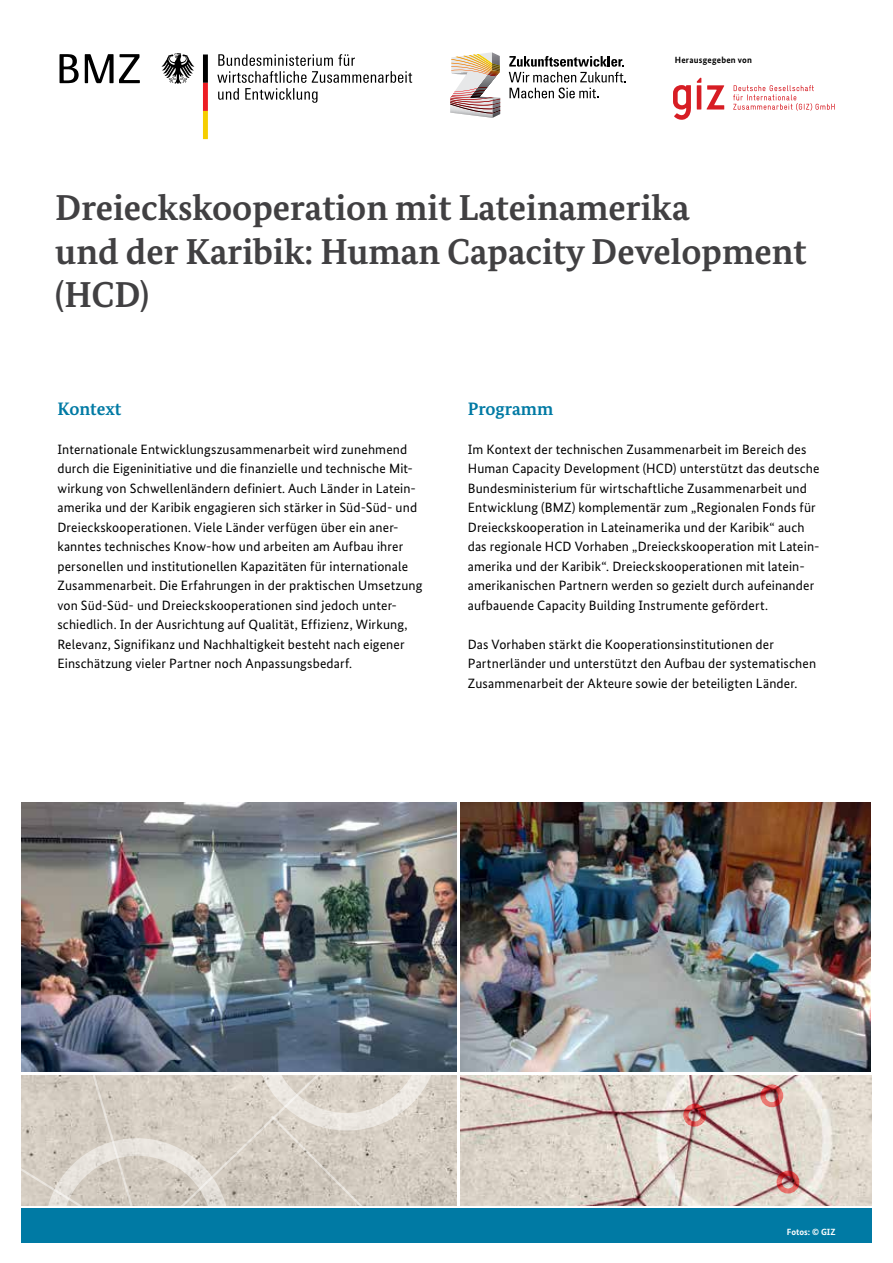
<style>
.page{position:relative;width:893px;height:1263px;background:#fff}
.page>*{position:absolute;margin:0;border:0;box-sizing:border-box;transform-origin:0 0}
.t1{font:700 36px/43.5px "Bundes Serif";color:#414042}
.t2{font:700 18px "Bundes Serif";color:#007aa4}
.t3{font:13.5px/19.5px "Bundes Sans";letter-spacing:.01em;color:#000}
.t4{font:700 9px "Bundes Sans";letter-spacing:.025em;color:#000}
.t5{font:700 9px "Bundes Sans";color:#fff}
</style>
<div class="page">
<img style="left:461px;top:802px;width:410px;height:269px">
<img style="left:461px;top:1076px;width:411px;height:129px">
<img style="left:358px;top:1076px;width:98px;height:129px">
<svg style="left:763px;top:1087px;width:18px;height:18px"></svg>
<div style="left:760px;top:1084px;width:23px;height:23px;border:5px solid #d71d24;border-radius:50%"></div>
<svg style="left:686px;top:1106px;width:18px;height:18px"></svg>
<div style="left:683px;top:1104px;width:23px;height:22px;border:5px solid #d71d24;border-radius:50%"></div>
<svg style="left:779px;top:1173px;width:18px;height:18px"></svg>
<div style="left:776px;top:1171px;width:23px;height:22px;border:5px solid #d71d24;border-radius:50%"></div>
<svg style="left:21px;top:1071px;width:337px;height:172px;background:#d5cfc6"></svg>
<svg style="left:269px;top:1113px;width:139px;height:130px;background:#d3ccc3"></svg>
<svg style="left:39px;top:1071px;width:139px;height:172px;background:#d4cec4"></svg>
<img style="left:21px;top:802px;width:436px;height:269px">
<div style="left:21px;top:1208px;width:851px;height:34px;background:#007aa4"></div>
<svg style="left:673px;top:85px;width:18px;height:35px"></svg>
<svg style="left:707px;top:85px;width:17px;height:25px"></svg>
<svg style="left:697px;top:78px;width:4px;height:32px"></svg>
<svg style="left:733px;top:85px;width:102px;height:26px"></svg>
<svg style="left:509px;top:56px;width:117px;height:42px"></svg>
<img style="left:450px;top:52px;width:51px;height:66px">
<svg style="left:161px;top:53px;width:33px;height:31px"></svg>
<svg style="left:203px;top:54px;width:5px;height:85px"></svg>
<svg style="left:217px;top:54px;width:195px;height:49px"></svg>
<svg style="left:60px;top:54px;width:19px;height:29px"></svg>
<svg style="left:85px;top:54px;width:55px;height:29px"></svg>
<p class="t4" style="left:675px;top:54px;width:79px">Herausgegeben von</p>
<h1 class="t1" style="left:55px;top:186px;width:753px">Dreieckskooperation mit Lateinamerika<br>und der Karibik: Human Capacity Development (HCD)</h1>
<h2 class="t2" style="left:57px;top:398px;width:65px">Kontext</h2>
<p class="t3" style="left:57px;top:439px;width:367px">Internationale Entwicklungszusammenarbeit wird zunehmend durch die Eigeninitiative und die finanzielle und technische Mit&shy;wirkung von Schwellenländern definiert. Auch Länder in Latein&shy;amerika und der Karibik engagieren sich stärker in Süd-Süd- und Dreieckskooperationen. Viele Länder verfügen über ein aner&shy;kanntes technisches Know-how und arbeiten am Aufbau ihrer personellen und institutionellen Kapazitäten für internationale Zusammenarbeit. Die Erfahrungen in der praktischen Umsetzung von Süd-Süd- und Dreieckskooperationen sind jedoch unter&shy;schiedlich. In der Ausrichtung auf Qualität, Effizienz, Wirkung, Relevanz, Signifikanz und Nachhaltigkeit besteht nach eigener Einschätzung vieler Partner noch Anpassungsbedarf.</p>
<h2 class="t2" style="left:468px;top:398px;width:87px">Programm</h2>
<p class="t3" style="left:468px;top:439px;width:353px">Im Kontext der technischen Zusammenarbeit im Bereich des Human Capacity Development (HCD) unterstützt das deutsche Bundesministerium für wirtschaftliche Zusammenarbeit und Entwicklung (BMZ) komplementär zum „Regionalen Fonds für Dreieckskooperation in Lateinamerika und der Karibik“ auch das regionale HCD Vorhaben „Dreieckskooperation mit Latein&shy;amerika und der Karibik“. Dreieckskooperationen mit latein&shy;amerikanischen Partnern werden so gezielt durch aufeinander aufbauende Capacity Building Instrumente gefördert.</p>
<p class="t3" style="left:468px;top:634px;width:350px">Das Vorhaben stärkt die Kooperationsinstitutionen der<br>Partnerländer und unterstützt den Aufbau der systematischen<br>Zusammenarbeit der Akteure sowie der beteiligten Länder.</p>
<p class="t5" style="left:787px;top:1226px;width:50px">Fotos: © GIZ</p>
</div>
